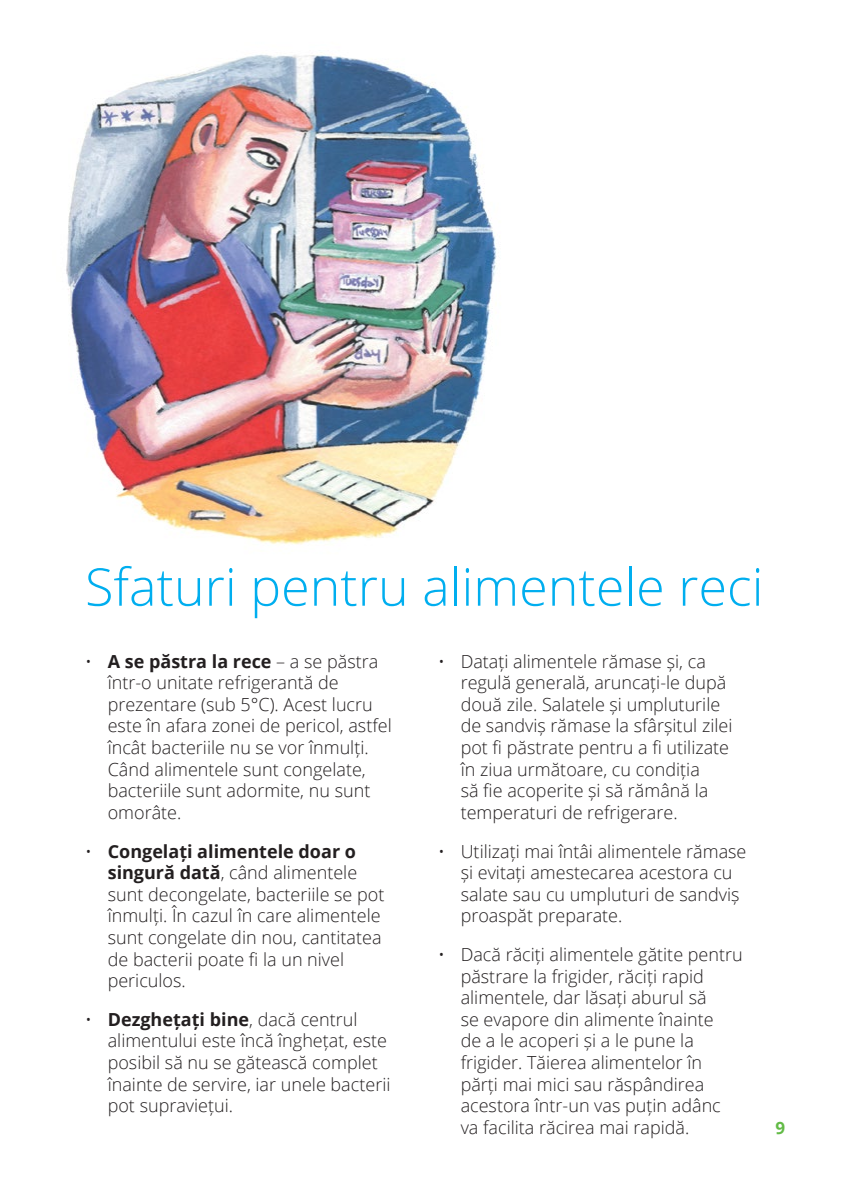
<style>
.page{position:relative;width:842px;height:1191px;background:#fff}
.page>*{position:absolute;margin:0;border:0;box-sizing:border-box;transform-origin:0 0}
.K___Section_Heading{font:300 52px "Open Sans";color:#00aeef}
.K___Bullets{font:300 18px/21.6px "Open Sans";color:#231f20}
.t1{font:700 17px "Open Sans";color:#62bb46}
.s1{font-weight:700}
</style>
<div class="page">
<img style="left:66px;top:54px;width:431px;height:491px">
<p class="K___Section_Heading" style="left:85px;top:551px;width:680px">Sfaturi pentru alimentele reci</p>
<p class="K___Bullets" style="left:108px;top:650px;width:285px;text-indent:-23px">• <span class="s1">A se păstra la rece</span> – a se păstra într-o unitate refrigerantă de prezentare (sub 5°C). Acest lucru este în afara zonei de pericol, astfel încât bacteriile nu se vor înmulți.<br>Când alimentele sunt congelate, bacteriile sunt adormite, nu sunt omorâte.</p>
<p class="K___Bullets" style="left:108px;top:839px;width:278px;text-indent:-23px">• <span class="s1">Congelați alimentele doar o singură dată</span>, când alimentele sunt decongelate, bacteriile se pot înmulți. În cazul în care alimentele sunt congelate din nou, cantitatea de bacterii poate fi la un nivel periculos.</p>
<p class="K___Bullets" style="left:108px;top:1008px;width:284px;text-indent:-23px">• <span class="s1">Dezghețați bine</span>, dacă centrul alimentului este încă înghețat, este posibil să nu se gătească complet înainte de servire, iar unele bacterii pot supraviețui.</p>
<p class="K___Bullets" style="left:461px;top:650px;width:273px;text-indent:-23px">• Datați alimentele rămase și, ca regulă generală, aruncați-le după două zile. Salatele și umpluturile de sandviș rămase la sfârșitul zilei pot fi păstrate pentru a fi utilizate în ziua următoare, cu condiția<br>să fie acoperite și să rămână la temperaturi de refrigerare.</p>
<p class="K___Bullets" style="left:461px;top:839px;width:287px;text-indent:-23px">• Utilizați mai întâi alimentele rămase și evitați amestecarea acestora cu salate sau cu umpluturi de sandviș proaspăt preparate.</p>
<p class="K___Bullets" style="left:461px;top:943px;width:284px;text-indent:-23px">• Dacă răciți alimentele gătite pentru păstrare la frigider, răciți rapid alimentele, dar lăsați aburul să<br>se evapore din alimente înainte<br>de a le acoperi și a le pune la frigider. Tăierea alimentelor în părți mai mici sau răspândirea acestora într-un vas puțin adânc va facilita răcirea mai rapidă.</p>
<p class="t1" style="left:775px;top:1116px;width:11px">9</p>
</div>
